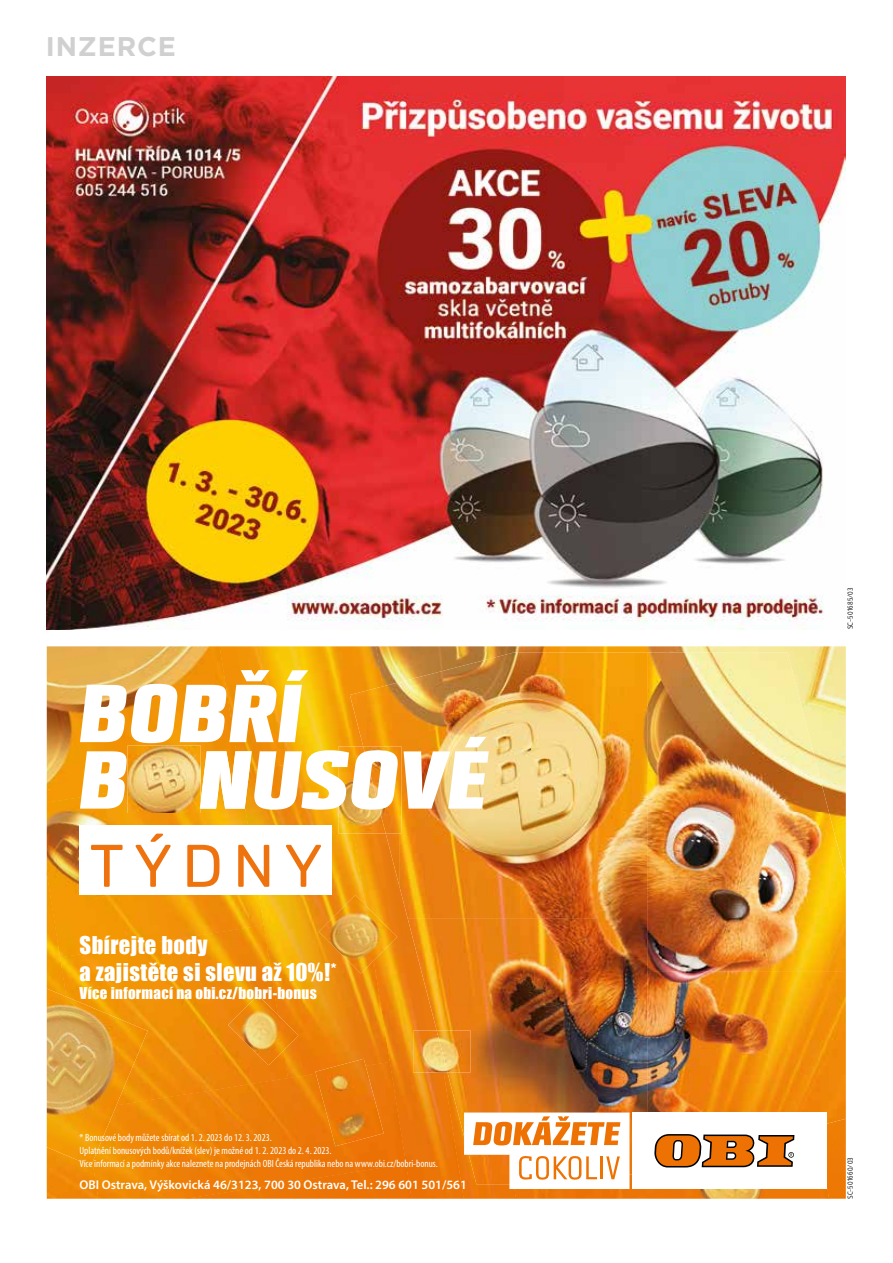
<style>
.page{position:relative;width:893px;height:1263px;background:#fff}
.page>*{position:absolute;margin:0;border:0;box-sizing:border-box;transform-origin:0 0}
.t1{font:60px "Rubik";letter-spacing:.16em;color:#ee730e}
.t2{font:700 27px "Gotham";letter-spacing:.03em;color:#d0d0d0}
.t3{font:22.5px/27px "Impact";letter-spacing:.02em;color:#fff}
.t4{font:15px "Impact";letter-spacing:.02em;color:#fff}
.t5{font:600 12.75px "Myriad Pro";color:#fff}
.t6{font:condensed 10.5px/12.6px "Myriad Pro";color:#fff}
.t7{font:7.5px "Prelo Condensed";letter-spacing:.03em;color:#000}
</style>
<div class="page">
<img style="left:47px;top:77px;width:799px;height:552px">
<img style="left:47px;top:646px;width:172px;height:127px">
<img style="left:219px;top:646px;width:157px;height:104px">
<img style="left:376px;top:646px;width:287px;height:7px">
<img style="left:663px;top:646px;width:183px;height:30px">
<img style="left:47px;top:773px;width:198px;height:152px">
<img style="left:245px;top:810px;width:108px;height:252px">
<img style="left:829px;top:676px;width:17px;height:52px">
<img style="left:47px;top:872px;width:52px;height:327px">
<img style="left:353px;top:833px;width:90px;height:366px">
<img style="left:829px;top:728px;width:17px;height:84px">
<img style="left:60px;top:925px;width:228px;height:137px">
<img style="left:92px;top:1062px;width:314px;height:137px">
<img style="left:443px;top:1078px;width:70px;height:121px">
<img style="left:185px;top:1164px;width:227px;height:35px">
<img style="left:513px;top:1183px;width:304px;height:16px">
<img style="left:817px;top:1131px;width:29px;height:68px">
<img style="left:47px;top:988px;width:101px;height:178px">
<img style="left:350px;top:653px;width:297px;height:106px">
<img style="left:647px;top:653px;width:182px;height:159px">
<img style="left:399px;top:759px;width:199px;height:160px">
<img style="left:598px;top:759px;width:50px;height:424px">
<img style="left:386px;top:833px;width:14px;height:54px">
<img style="left:647px;top:812px;width:199px;height:319px">
<img style="left:408px;top:918px;width:190px;height:160px">
<img style="left:449px;top:1078px;width:149px;height:53px">
<img style="left:228px;top:995px;width:70px;height:70px">
<img style="left:413px;top:1030px;width:24px;height:42px">
<img style="left:437px;top:1030px;width:33px;height:42px">
<img style="left:315px;top:1059px;width:69px;height:87px">
<img style="left:338px;top:746px;width:25px;height:87px">
<img style="left:363px;top:746px;width:39px;height:87px">
<img style="left:319px;top:895px;width:78px;height:78px">
<div style="left:80px;top:825px;width:252px;height:70px;background:#fff"></div>
<svg style="left:80px;top:670px;width:228px;height:73px"></svg>
<svg style="left:80px;top:751px;width:47px;height:58px"></svg>
<svg style="left:404px;top:737px;width:85px;height:72px"></svg>
<img style="left:127px;top:745px;width:74px;height:68px">
<svg style="left:200px;top:750px;width:198px;height:60px"></svg>
<div style="left:632px;top:1112px;width:195px;height:77px;background:#fff"></div>
<svg style="left:654px;top:1134px;width:140px;height:33px"></svg>
<svg style="left:464px;top:1112px;width:165px;height:77px"></svg>
<h2 class="t2" style="left:46px;top:28px;width:132px">INZERCE</h2>
<h1 class="t1" style="left:90px;top:832px;width:235px">TÝDNY</h1>
<h3 class="t3" style="left:80px;top:931px;width:259px">Sbírejte body<br>a zajistěte si slevu až 10%!*</h3>
<h3 class="t4" style="left:80px;top:981px;width:239px">Více informací na obi.cz/bobri-bonus</h3>
<p class="t6" style="left:80px;top:1131px;width:360px">* Bonusové body můžete sbírat od 1. 2. 2023 do 12. 3. 2023.<br>Uplatnění bonusových bodů/knížek (slev) je možné od 1. 2. 2023 do 2. 4. 2023.<br>Více informací a podmínky akce naleznete na prodejnách OBI Česká republika nebo na www.obi.cz/bobri-bonus.</p>
<p class="t5" style="left:80px;top:1176px;width:389px">OBI Ostrava, Výškovická 46/3123, 700 30 Ostrava, Tel.: 296 601 501/561</p>
<p class="t7" style="left:845px;top:629px;width:43px;rotate:-90deg">SC-501685/03</p>
<p class="t7" style="left:845px;top:1199px;width:43px;rotate:-90deg">SC-501660/03</p>
</div>
